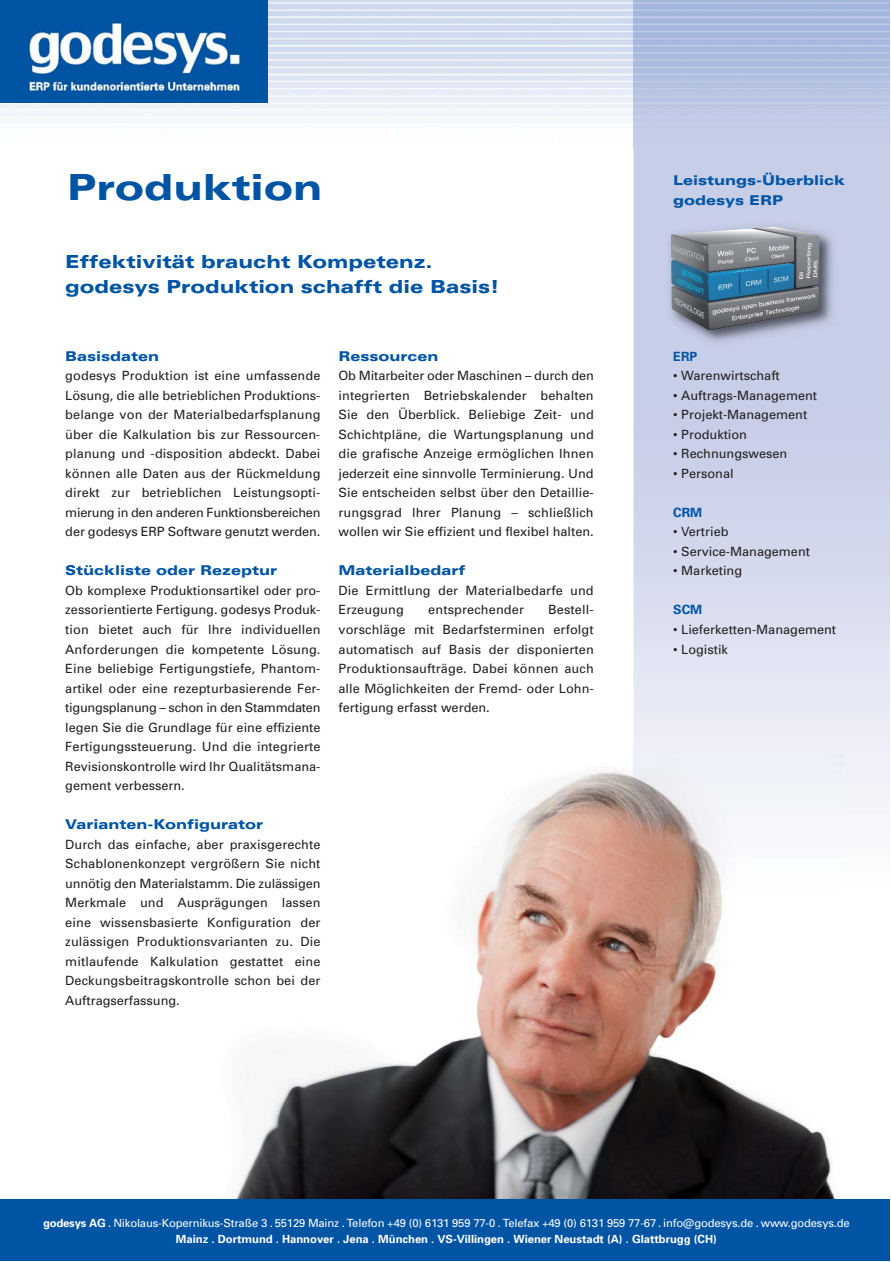
<style>
.page{position:relative;width:891px;height:1262px;background:#fff}
.page>*{position:absolute;margin:0;border:0;box-sizing:border-box;transform-origin:0 0}
.t1{font:900 expanded 36px "Univers";color:#0054a4}
.t2{font:900 expanded 18px/25.5px "Univers";color:#0054a4}
.t3{font:900 expanded 13.5px/19.5px "Univers";color:#0054a4}
.t4{font:12.75px/19.5px "Univers";color:#231f20;text-align:justify}
.t5{font:700 12.75px "Univers";color:#0054a4}
.t6{font:11.25px/16.8px "Univers";letter-spacing:-.015em;color:#fff;text-align:center}
.s1{font-weight:700}
</style>
<div class="page">
<img style="left:233px;top:754px;width:603px;height:445px">
<img style="left:0;top:0;width:634px;height:149px">
<img style="left:634px;top:0;width:256px;height:1148px">
<img style="left:648px;top:211px;width:239px;height:154px">
<img style="left:671px;top:227px;width:148px;height:103px">
<div style="left:0;top:1199px;width:890px;height:61px;background:#0054a4"></div>
<img style="left:0;top:0;width:268px;height:102px">
<h1 class="t1" style="left:67px;top:173px;width:257px">Produktion</h1>
<h2 class="t2" style="left:65px;top:250px;width:436px">Effektivität braucht Kompetenz. godesys Produktion schafft die Basis!</h2>
<p class="t3" style="left:65px;top:347px;width:95px">Basisdaten</p>
<p class="t4" style="left:65px;top:367px;width:257px">godesys Produktion ist eine umfassende Lösung, die alle betrieblichen Produktions&shy;belange von der Materialbedarfs planung über die Kalkulation bis zur Ressourcen&shy;planung und -disposition ab deckt. Dabei können alle Daten aus der Rückmeldung direkt zur betrieb lichen Leistungsopti - mierung in den anderen Funktionsbereichen der godesys ERP Software genutzt werden.</p>
<p class="t3" style="left:65px;top:562px;width:213px">Stückliste oder Rezeptur</p>
<p class="t4" style="left:65px;top:582px;width:257px">Ob komplexe Produktionsartikel oder pro&shy;zess orientierte Fertigung. godesys Produk&shy;tion bietet auch für Ihre individuellen Anforderungen die kompetente Lösung.<br>Eine beliebige Fertigungstiefe, Phantom - artikel oder eine rezepturbasierende Fer - tigungs planung – schon in den Stamm daten legen Sie die Grundlage für eine effiziente Fertigungssteuerung. Und die integrierte Revisionskontrolle wird Ihr Qualitätsmana&shy;ge ment ver bessern.</p>
<p class="t3" style="left:65px;top:815px;width:199px">Varianten-Konfigurator</p>
<p class="t4" style="left:65px;top:835px;width:257px">Durch das einfache, aber praxisgerechte Schablonenkonzept vergrößern Sie nicht unnötig den Materialstamm. Die zu lässigen Merkmale und Ausprägungen lassen eine wissensbasierte Kon fi guration der zulässigen Produk tions varianten zu. Die mitlaufende Kalku lation gestattet eine Deckungsbeitragskontrolle schon bei der Auftragserfassung.</p>
<p class="t3" style="left:339px;top:347px;width:101px">Ressourcen</p>
<p class="t4" style="left:339px;top:367px;width:257px">Ob Mitarbeiter oder Maschinen – durch den integrierten Betriebskalender behalten Sie den Überblick. Beliebige Zeit- und Schichtpläne, die Wartungsplanung und die grafische Anzeige ermög lichen Ihnen jederzeit eine sinnvolle Terminierung. Und Sie entscheiden selbst über den Detaillie&shy;rungsgrad Ihrer Planung – schließlich wollen wir Sie effizient und flexibel halten.</p>
<p class="t3" style="left:339px;top:562px;width:128px">Materialbedarf</p>
<p class="t4" style="left:339px;top:582px;width:257px">Die Ermittlung der Materialbedarfe und<br>Erzeugung</p>
<p class="t4" style="left:339px;top:601px;width:257px;text-indent:210px">Bestell - vorschläge mit Bedarfsterminen erfolgt automatisch auf Basis der disponierten Produktionsaufträge. Dabei können auch alle Möglichkeiten der Fremd- oder Lohn&shy;fertigung erfasst werden.</p>
<p class="t4" style="left:428px;top:601px;width:97px">entsprechender</p>
<p class="t3" style="left:673px;top:172px;width:173px">Leistungs-Überblick godesys ERP</p>
<p class="t5" style="left:673px;top:352px;width:26px">ERP</p>
<p class="t4" style="left:673px;top:367px;width:108px">• Warenwirtschaft</p>
<p class="t4" style="left:673px;top:387px;width:145px">• Auftrags-Management</p>
<p class="t4" style="left:673px;top:406px;width:135px">• Projekt-Management</p>
<p class="t4" style="left:673px;top:426px;width:75px">• Produktion</p>
<p class="t4" style="left:673px;top:445px;width:116px">• Rechnungswesen</p>
<p class="t4" style="left:673px;top:465px;width:62px">• Personal</p>
<p class="t5" style="left:673px;top:508px;width:31px">CRM</p>
<p class="t4" style="left:673px;top:523px;width:57px">• Vertrieb</p>
<p class="t4" style="left:673px;top:543px;width:138px">• Service-Management</p>
<p class="t4" style="left:673px;top:562px;width:70px">• Marketing</p>
<p class="t5" style="left:673px;top:605px;width:31px">SCM</p>
<p class="t4" style="left:673px;top:621px;width:164px">• Lieferketten-Management</p>
<p class="t4" style="left:673px;top:640px;width:56px">• Logistik</p>
<p class="t6" style="left:43px;top:1215px;width:808px"><span class="s1">godesys AG</span> . Nikolaus-Kopernikus-Straße 3 . 55129 Mainz . Telefon +49 (0) 6131 959 77-0 . Telefax +49 (0) 6131 959 77-67 . info@godesys.de . www.godesys.de<br><span class="s1">Mainz . Dortmund . Hannover . Jena . München . VS-Villingen . Wiener Neustadt (A) . Glattbrugg (CH)</span></p>
</div>
